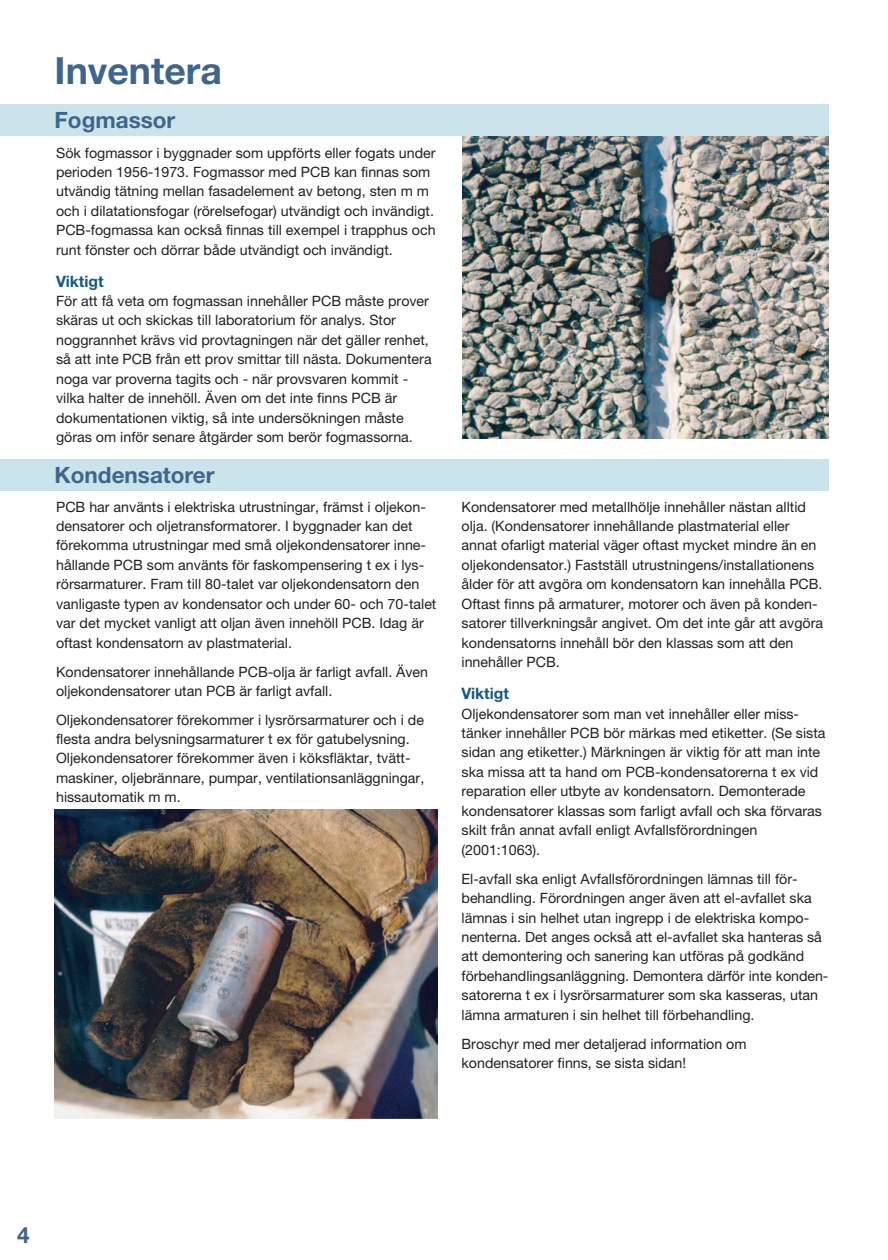
<style>
.page{position:relative;width:888px;height:1260px;background:#fff}
.page>*{position:absolute;margin:0;border:0;box-sizing:border-box;transform-origin:0 0}
.t1{font:700 37.5px "Helvetica Neue";color:#3e668c}
.t2{font:700 22.5px "Helvetica Neue";color:#3e668c}
.t3{font:700 15.75px "Helvetica Neue";color:#145983}
.t4{font:14.25px/19.5px "Helvetica Neue";color:#231f20}
</style>
<div class="page">
<img style="left:463px;top:136px;width:366px;height:303px">
<div style="left:0;top:104px;width:829px;height:32px;background:#cbe3eb"></div>
<div style="left:0;top:459px;width:829px;height:32px;background:#cbe3eb"></div>
<img style="left:55px;top:809px;width:383px;height:309px">
<p class="t1" style="left:55px;top:48px;width:169px">Inventera</p>
<p class="t2" style="left:55px;top:106px;width:122px">Fogmassor</p>
<p class="t4" style="left:56px;top:142px;width:381px">Sök fogmassor i byggnader som uppförts eller fogats under perioden 1956-1973. Fogmassor med PCB kan finnas som utvändig tätning mellan fasadelement av betong, sten m m och i dilatationsfogar (rörelsefogar) utvändigt och invändigt.<br>PCB-fogmassa kan också finnas till exempel i trapphus och runt fönster och dörrar både utvändigt och invändigt.</p>
<p class="t3" style="left:56px;top:271px;width:49px">Viktigt</p>
<p class="t4" style="left:56px;top:291px;width:377px">För att få veta om fogmassan innehåller PCB måste prover skäras ut och skickas till laboratorium för analys. Stor noggrannhet krävs vid provtagningen när det gäller renhet, så att inte PCB från ett prov smittar till nästa. Dokumentera noga var proverna tagits och - när provsvaren kommit - vilka halter de innehöll. Även om det inte finns PCB är dokumentationen viktig, så inte undersökningen måste göras om inför senare åtgärder som berör fogmassorna.</p>
<p class="t2" style="left:55px;top:461px;width:162px">Kondensatorer</p>
<p class="t4" style="left:56px;top:496px;width:382px">PCB har använts i elektriska utrustningar, främst i oljekon&shy;densatorer och oljetransformatorer. I byggnader kan det förekomma utrustningar med små oljekondensatorer inne&shy;hållande PCB som använts för faskompensering t ex i lys&shy;rörsarmaturer. Fram till 80-talet var oljekondensatorn den vanligaste typen av kondensator och under 60- och 70-talet var det mycket vanligt att oljan även innehöll PCB. Idag är oftast kondensatorn av plastmaterial.</p>
<p class="t4" style="left:56px;top:661px;width:374px">Kondensatorer innehållande PCB-olja är farligt avfall. Även oljekondensatorer utan PCB är farligt avfall.</p>
<p class="t4" style="left:56px;top:709px;width:370px">Oljekondensatorer förekommer i lysrörsarmaturer och i de flesta andra belysningsarmaturer t ex för gatubelysning.<br>Oljekondensatorer förekommer även i köksfläktar, tvätt&shy;maskiner, oljebrännare, pumpar, ventilationsanläggningar, hissautomatik m m.</p>
<p class="t4" style="left:462px;top:496px;width:363px">Kondensatorer med metallhölje innehåller nästan alltid olja. (Kondensatorer innehållande plastmaterial eller annat ofarligt material väger oftast mycket mindre än en oljekondensator.) Fastställ utrustningens/installationens ålder för att avgöra om kondensatorn kan innehålla PCB.<br>Oftast finns på armaturer, motorer och även på konden&shy;satorer tillverkningsår angivet. Om det inte går att avgöra kondensatorns innehåll bör den klassas som att den innehåller PCB.</p>
<p class="t3" style="left:462px;top:684px;width:49px">Viktigt</p>
<p class="t4" style="left:462px;top:703px;width:365px">Oljekondensatorer som man vet innehåller eller miss&shy;tänker innehåller PCB bör märkas med etiketter. (Se sista sidan ang etiketter.) Märkningen är viktig för att man inte ska missa att ta hand om PCB-kondensatorerna t ex vid reparation eller utbyte av kondensatorn. Demonterade kondensatorer klassas som farligt avfall och ska förvaras skilt från annat avfall enligt Avfallsförordningen (2001:1063).</p>
<p class="t4" style="left:462px;top:868px;width:368px">El-avfall ska enligt Avfallsförordningen lämnas till för&shy;behandling. Förordningen anger även att el-avfallet ska lämnas i sin helhet utan ingrepp i de elektriska kompo&shy;nenterna. Det anges också att el-avfallet ska hanteras så att demontering och sanering kan utföras på godkänd förbehandlingsanläggning. Demontera därför inte konden&shy;satorerna t ex i lysrörsarmaturer som ska kasseras, utan lämna armaturen i sin helhet till förbehandling.</p>
<p class="t4" style="left:462px;top:1033px;width:287px">Broschyr med mer detaljerad information om kondensatorer finns, se sista sidan!</p>
<p class="t2" style="left:17px;top:1221px;width:14px">4</p>
</div>
